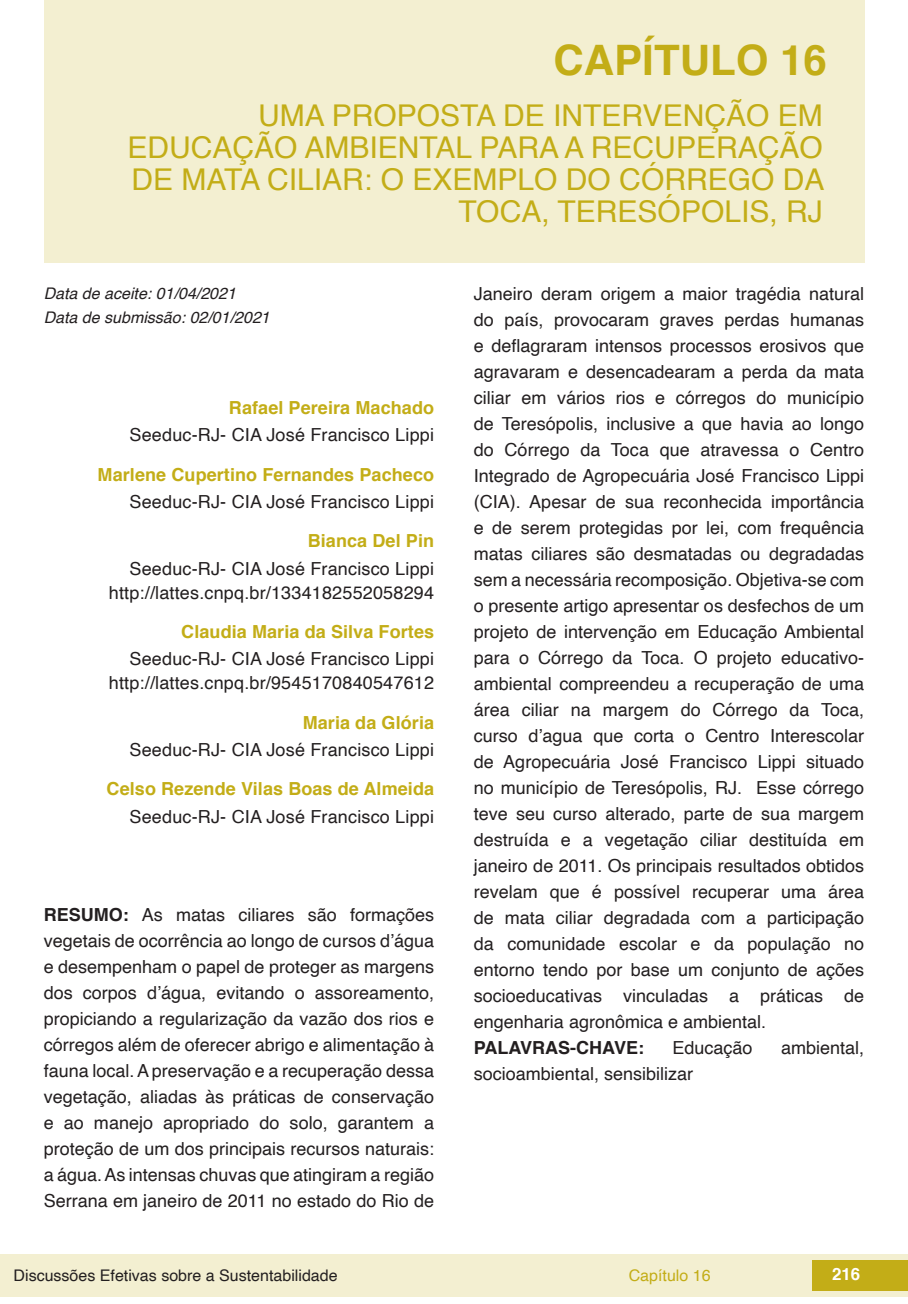
<style>
.page{position:relative;width:908px;height:1304px;background:#fff}
.page>*{position:absolute;margin:0;border:0;box-sizing:border-box;transform-origin:0 0}
.capítulos{font:700 42px "Helvetica";color:#c3ad17}
.nome_artigos{font:30px/32px "Helvetica";color:#c3ad17;text-align:right}
.Resumos_e_PC_TXT{font:18px/26px "Helvetica";color:#231f20;text-align:justify}
.info_autores{font:18px "Helvetica";letter-spacing:.01em;color:#231f20}
.nome_autores{font:700 18px "Helvetica";letter-spacing:.005em;color:#c3ad17}
.Resumos_e_PC_TXT-2{font:700 18px "Helvetica";color:#231f20}
.t1{font:700 16.8px "Helvetica";color:#fff}
.data{font:italic 16px "Helvetica";color:#231f20}
.t2{font:16px "Helvetica";color:#231f20}
.t3{font:16px "Helvetica";color:#c3ad17}
.s1{font-weight:700}
</style>
<div class="page">
<div style="left:0;top:1254px;width:906px;height:43px;background:#f3efd1"></div>
<div style="left:812px;top:1261px;width:95px;height:30px;background:#c3ad17"></div>
<div style="left:44px;top:0;width:819px;height:263px;background:#f3efd1"></div>
<p class="capítulos" style="left:553px;top:26px;width:275px">CAPÍTULO 16</p>
<p class="nome_artigos" style="left:127px;top:101px;width:698px">UMA PROPOSTA DE INTERVENÇÃO EM<br>EDUCAÇÃO AMBIENTAL PARA A RECUPERAÇÃO<br>DE MATA CILIAR: O EXEMPLO DO CÓRREGO DA<br>TOCA, TERESÓPOLIS, RJ</p>
<p class="data" style="left:44px;top:280px;width:194px">Data de aceite: 01/04/2021</p>
<p class="data" style="left:44px;top:304px;width:227px">Data de submissão: 02/01/2021</p>
<p class="nome_autores" style="left:229px;top:393px;width:206px">Rafael Pereira Machado</p>
<p class="info_autores" style="left:129px;top:421px;width:306px">Seeduc-RJ- CIA José Francisco Lippi</p>
<p class="nome_autores" style="left:98px;top:460px;width:338px">Marlene Cupertino Fernandes Pacheco</p>
<p class="info_autores" style="left:129px;top:488px;width:306px">Seeduc-RJ- CIA José Francisco Lippi</p>
<p class="nome_autores" style="left:307px;top:526px;width:128px">Bianca Del Pin</p>
<p class="info_autores" style="left:129px;top:554px;width:306px">Seeduc-RJ- CIA José Francisco Lippi</p>
<p class="info_autores" style="left:109px;top:578px;width:326px">http://lattes.cnpq.br/1334182552058294</p>
<p class="nome_autores" style="left:181px;top:617px;width:254px">Claudia Maria da Silva Fortes</p>
<p class="info_autores" style="left:129px;top:645px;width:306px">Seeduc-RJ- CIA José Francisco Lippi</p>
<p class="info_autores" style="left:109px;top:669px;width:326px">http://lattes.cnpq.br/9545170840547612</p>
<p class="nome_autores" style="left:302px;top:708px;width:133px">Maria da Glória</p>
<p class="info_autores" style="left:129px;top:736px;width:306px">Seeduc-RJ- CIA José Francisco Lippi</p>
<p class="nome_autores" style="left:107px;top:774px;width:329px">Celso Rezende Vilas Boas de Almeida</p>
<p class="info_autores" style="left:129px;top:802px;width:306px">Seeduc-RJ- CIA José Francisco Lippi</p>
<p class="Resumos_e_PC_TXT" style="left:44px;top:902px;width:392px"><span class="s1">RESUMO:</span> As matas ciliares são formações vegetais de ocorrência ao longo de cursos d’água e desempenham o papel de proteger as margens dos corpos d’água, evitando o assoreamento, propiciando a regularização da vazão dos rios e córregos além de oferecer abrigo e alimentação à fauna local. A preservação e a recuperação dessa vegetação, aliadas às práticas de conservação e ao manejo apropriado do solo, garantem a proteção de um dos principais recursos naturais: a água. As intensas chuvas que atingiram a região Serrana em janeiro de 2011 no estado do Rio de</p>
<p class="Resumos_e_PC_TXT" style="left:473px;top:281px;width:392px">Janeiro deram origem a maior tragédia natural do país, provocaram graves perdas humanas e deflagraram intensos processos erosivos que agravaram e desencadearam a perda da mata ciliar em vários rios e córregos do município de Teresópolis, inclusive a que havia ao longo do Córrego da Toca que atravessa o Centro Integrado de Agropecuária José Francisco Lippi (CIA). Apesar de sua reconhecida importância e de serem protegidas por lei, com frequência matas ciliares são desmatadas ou degradadas sem a necessária recomposição. Objetiva-se com o presente artigo apresentar os desfechos de um projeto de intervenção em Educação Ambiental para o Córrego da Toca. O projeto educativo&shy;ambiental compreendeu a recuperação de uma área ciliar na margem do Córrego da Toca, curso d’agua que corta o Centro Interescolar de Agropecuária José Francisco Lippi situado no município de Teresópolis, RJ. Esse córrego teve seu curso alterado, parte de sua margem destruída e a vegetação ciliar destituída em janeiro de 2011. Os principais resultados obtidos revelam que é possível recuperar uma área de mata ciliar degradada com a participação da comunidade escolar e da população no entorno tendo por base um conjunto de ações socioeducativas vinculadas a práticas de engenharia agronômica e ambiental.</p>
<p class="Resumos_e_PC_TXT-2" style="left:473px;top:1033px;width:172px">PALAVRAS-CHAVE:</p>
<p class="Resumos_e_PC_TXT" style="left:672px;top:1035px;width:82px">Educação</p>
<p class="Resumos_e_PC_TXT" style="left:780px;top:1035px;width:85px">ambiental,</p>
<p class="Resumos_e_PC_TXT" style="left:473px;top:1061px;width:221px">socioambiental, sensibilizar</p>
<p class="t2" style="left:14px;top:1263px;width:325px">Discussões Efetivas sobre a Sustentabilidade</p>
<p class="t3" style="left:628px;top:1263px;width:83px">Capítulo 16</p>
<p class="t1" style="left:831px;top:1261px;width:30px">216</p>
</div>
